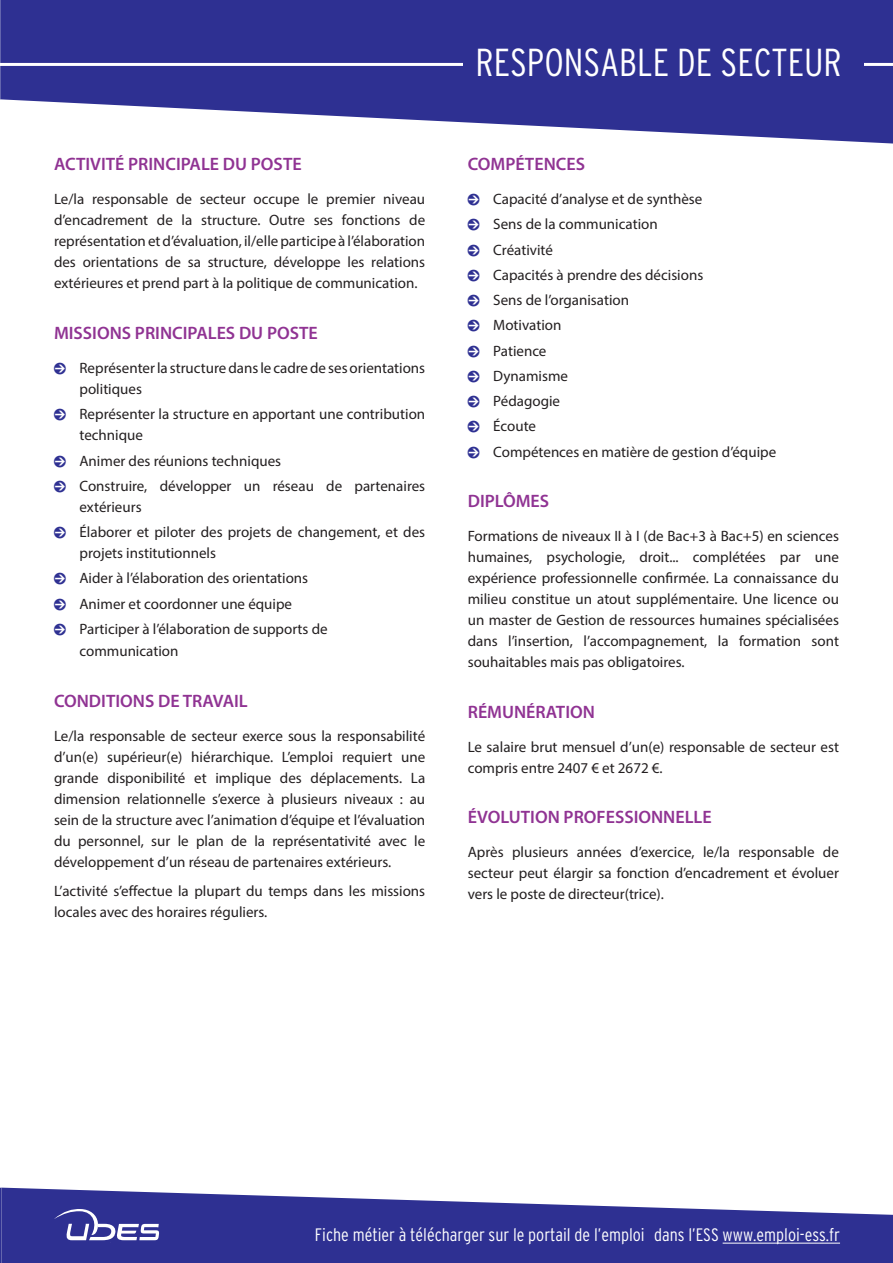
<style>
.page{position:relative;width:893px;height:1263px;background:#fff}
.page>*{position:absolute;margin:0;border:0;box-sizing:border-box;transform-origin:0 0}
.t1{font:300 condensed 39px "Interstate";color:#fff}
.t2{font:600 18px "Myriad Pro";color:#903393}
.t3{font:300 condensed 18px "Interstate";color:#fff}
.t4{font:15px/21px "Myriad Pro";color:#231f20}
.s1{font-family:"Pointers";color:#2e3092}
</style>
<div class="page">
<svg style="left:2px;top:1187px;width:891px;height:76px;fill:#2e3092"></svg>
<svg style="left:1px;top:0;width:892px;height:144px;fill:#2e3092"></svg>
<svg style="left:0;top:0;width:1px;height:100px"></svg>
<svg style="left:0;top:1188px;width:2px;height:75px"></svg>
<hr style="left:0;top:63px;width:893px;height:3px;background:#fff">
<svg style="left:54px;top:1209px;width:105px;height:31px"></svg>
<hr style="left:723px;top:1243px;width:117px;height:1px;background:#fff">
<div style="left:463px;top:45px;width:400px;height:40px;background:#2e3092"></div>
<p class="t2" style="left:54px;top:153px;width:249px">ACTIVITÉ PRINCIPALE DU POSTE</p>
<p class="t4" style="left:54px;top:188px;width:373px;text-align:justify">Le/la responsable de secteur occupe le premier niveau d’encadrement de la structure. Outre ses fonctions de représentation et d’évaluation, il/elle participe à l’élaboration des orientations de sa structure, développe les relations extérieures et prend part à la politique de communication.</p>
<p class="t2" style="left:54px;top:322px;width:265px">MISSIONS PRINCIPALES DU POSTE</p>
<p class="t4" style="left:80px;top:357px;width:347px;text-indent:-26px"><span class="s1">0</span> Représenter la structure dans le cadre de ses orientations politiques</p>
<p class="t4" style="left:80px;top:404px;width:347px;text-indent:-26px"><span class="s1">0</span> Représenter la structure en apportant une contribution technique</p>
<p class="t4" style="left:54px;top:450px;width:229px"><span class="s1">0</span> Animer des réunions techniques</p>
<p class="t4" style="left:80px;top:475px;width:347px;text-indent:-26px"><span class="s1">0</span> Construire, développer un réseau de partenaires extérieurs</p>
<p class="t4" style="left:80px;top:521px;width:347px;text-indent:-26px"><span class="s1">0</span> Élaborer et piloter des projets de changement, et des projets institutionnels</p>
<p class="t4" style="left:54px;top:568px;width:256px"><span class="s1">0</span> Aider à l’élaboration des orientations</p>
<p class="t4" style="left:54px;top:593px;width:240px"><span class="s1">0</span> Animer et coordonner une équipe</p>
<p class="t4" style="left:80px;top:618px;width:250px;line-height:21.6px;text-indent:-26px"><span class="s1">0</span> Participer à l’élaboration de supports de communication</p>
<p class="t2" style="left:54px;top:689px;width:195px">CONDITIONS DE TRAVAIL</p>
<p class="t4" style="left:54px;top:725px;width:373px;text-align:justify">Le/la responsable de secteur exerce sous la responsabilité d’un(e) supérieur(e) hiérarchique. L’emploi requiert une grande disponibilité et implique des déplacements. La dimension relationnelle s’exerce à plusieurs niveaux : au sein de la structure avec l’animation d’équipe et l’évaluation du personnel, sur le plan de la représentativité avec le développement d’un réseau de partenaires extérieurs.</p>
<p class="t4" style="left:54px;top:880px;width:373px">L’activité s’effectue la plupart du temps dans les missions locales avec des horaires réguliers.</p>
<p class="t1" style="left:476px;top:38px;width:368px">RESPONSABLE DE SECTEUR</p>
<p class="t2" style="left:468px;top:153px;width:119px">COMPÉTENCES</p>
<p class="t4" style="left:468px;top:188px;width:236px"><span class="s1">0</span> Capacité d’analyse et de synthèse</p>
<p class="t4" style="left:468px;top:213px;width:191px"><span class="s1">0</span> Sens de la communication</p>
<p class="t4" style="left:468px;top:239px;width:87px"><span class="s1">0</span> Créativité</p>
<p class="t4" style="left:468px;top:264px;width:237px"><span class="s1">0</span> Capacités à prendre des décisions</p>
<p class="t4" style="left:468px;top:289px;width:163px"><span class="s1">0</span> Sens de l’organisation</p>
<p class="t4" style="left:468px;top:315px;width:95px"><span class="s1">0</span> Motivation</p>
<p class="t4" style="left:468px;top:340px;width:80px"><span class="s1">0</span> Patience</p>
<p class="t4" style="left:468px;top:365px;width:102px"><span class="s1">0</span> Dynamisme</p>
<p class="t4" style="left:468px;top:390px;width:94px"><span class="s1">0</span> Pédagogie</p>
<p class="t4" style="left:468px;top:416px;width:70px"><span class="s1">0</span> Écoute</p>
<p class="t4" style="left:468px;top:441px;width:310px"><span class="s1">0</span> Compétences en matière de gestion d’équipe</p>
<p class="t2" style="left:468px;top:490px;width:83px">DIPLÔMES</p>
<p class="t4" style="left:468px;top:525px;width:373px;text-align:justify">Formations de niveaux II à I (de Bac+3 à Bac+5) en sciences humaines, psychologie, droit... complétées par une expérience professionnelle confirmée. La connaissance du milieu constitue un atout supplémentaire. Une licence ou un master de Gestion de ressources humaines spécialisées dans l’insertion, l’accompagnement, la formation sont souhaitables mais pas obligatoires.</p>
<p class="t2" style="left:468px;top:700px;width:129px">RÉMUNÉRATION</p>
<p class="t4" style="left:468px;top:736px;width:373px">Le salaire brut mensuel d’un(e) responsable de secteur est compris entre 2407 € et 2672 €.</p>
<p class="t2" style="left:468px;top:806px;width:245px">ÉVOLUTION PROFESSIONNELLE</p>
<p class="t4" style="left:468px;top:841px;width:373px;text-align:justify">Après plusieurs années d’exercice, le/la responsable de secteur peut élargir sa fonction d’encadrement et évoluer vers le poste de directeur(trice).</p>
<p class="t3" style="left:315px;top:1223px;width:527px">Fiche métier à télécharger sur le portail de l’emploi dans l’ESS www.emploi-ess.fr</p>
</div>
